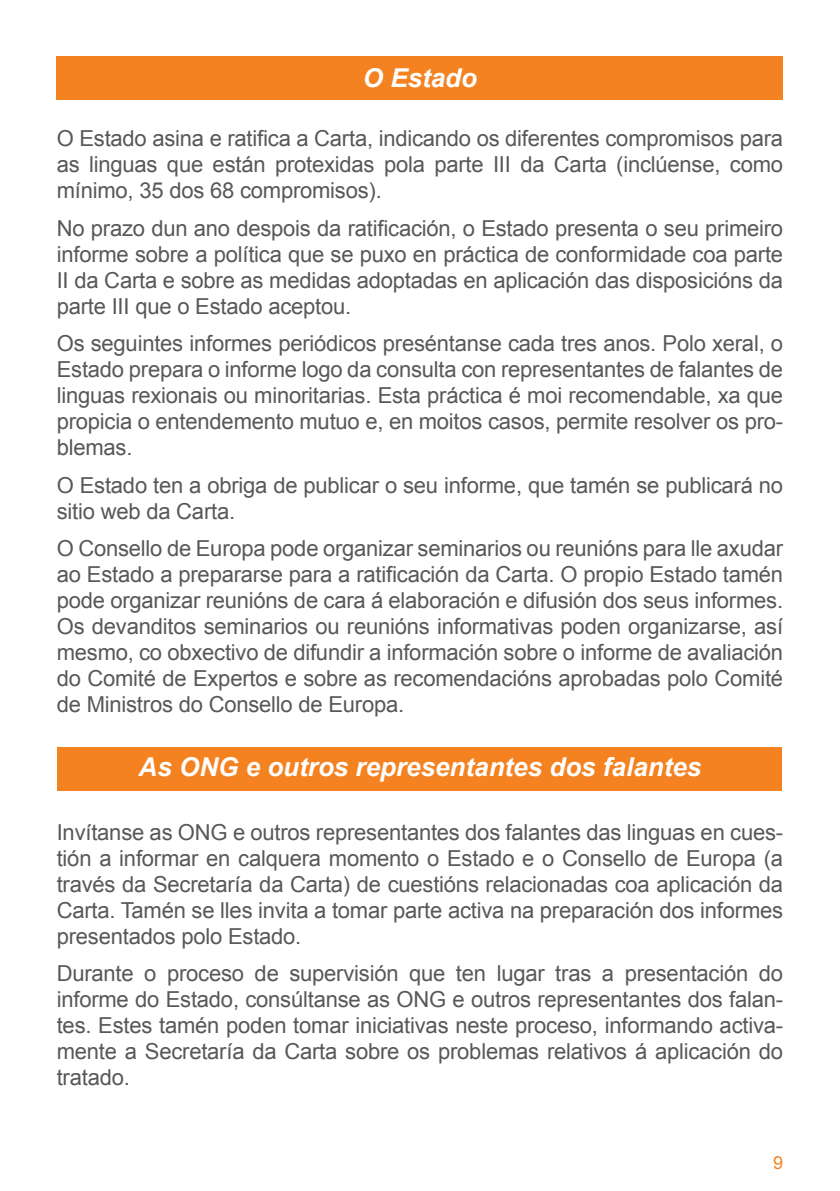
<style>
.page{position:relative;width:840px;height:1191px;background:#fff}
.page>*{position:absolute;margin:0;border:0;box-sizing:border-box;transform-origin:0 0}
.t1{font:italic 700 26px "Arial";color:#fff}
.t2{font:22px/26px "Arial";letter-spacing:-.01em;color:#57585a;text-align:justify}
.t3{font:18px "Arial";color:#f58220}
</style>
<div class="page">
<div style="left:58px;top:747px;width:723px;height:43px;background:#f58220"></div>
<div style="left:57px;top:57px;width:725px;height:43px;background:#f58220"></div>
<p class="t1" style="left:362px;top:64px;width:116px">O Estado</p>
<p class="t2" style="left:57px;top:126px;width:727px">O Estado asina e ratifica a Carta, indicando os diferentes compromisos para as linguas que están protexidas pola parte III da Carta (inclúense, como mínimo, 35 dos 68 compromisos).</p>
<p class="t2" style="left:57px;top:215px;width:727px">No prazo dun ano despois da ratificación, o Estado presenta o seu primeiro informe sobre a política que se puxo en práctica de conformidade coa parte II da Carta e sobre as medidas adoptadas en aplicación das disposicións da parte III que o Estado aceptou.</p>
<p class="t2" style="left:57px;top:330px;width:727px">Os seguintes informes periódicos preséntanse cada tres anos. Polo xeral, o Estado prepara o informe logo da consulta con representantes de falantes de linguas rexionais ou minoritarias. Esta práctica é moi recomendable, xa que propicia o entendemento mutuo e, en moitos casos, permite resolver os pro&shy;blemas.</p>
<p class="t2" style="left:57px;top:472px;width:727px">O Estado ten a obriga de publicar o seu informe, que tamén se publicará no sitio web da Carta.</p>
<p class="t2" style="left:57px;top:535px;width:727px">O Consello de Europa pode organizar seminarios ou reunións para lle axudar ao Estado a prepararse para a ratificación da Carta. O propio Estado tamén pode organizar reunións de cara á elaboración e difusión dos seus informes.<br>Os devanditos seminarios ou reunións informativas poden organizarse, así mesmo, co obxectivo de difundir a información sobre o informe de avaliación do Comité de Expertos e sobre as recomendacións aprobadas polo Comité de Ministros do Consello de Europa.</p>
<p class="t1" style="left:139px;top:753px;width:564px">As ONG e outros representantes dos falantes</p>
<p class="t2" style="left:57px;top:819px;width:727px">Invítanse as ONG e outros representantes dos falantes das linguas en cues&shy;tión a informar en calquera momento o Estado e o Consello de Europa (a través da Secretaría da Carta) de cuestións relacionadas coa aplicación da Carta. Tamén se lles invita a tomar parte activa na preparación dos informes presentados polo Estado.</p>
<p class="t2" style="left:57px;top:960px;width:727px">Durante o proceso de supervisión que ten lugar tras a presentación do informe do Estado, consúltanse as ONG e outros representantes dos falan&shy;tes. Estes tamén poden tomar iniciativas neste proceso, informando activa&shy;mente a Secretaría da Carta sobre os problemas relativos á aplicación do tratado.</p>
<p class="t3" style="left:772px;top:1152px;width:12px">9</p>
</div>
